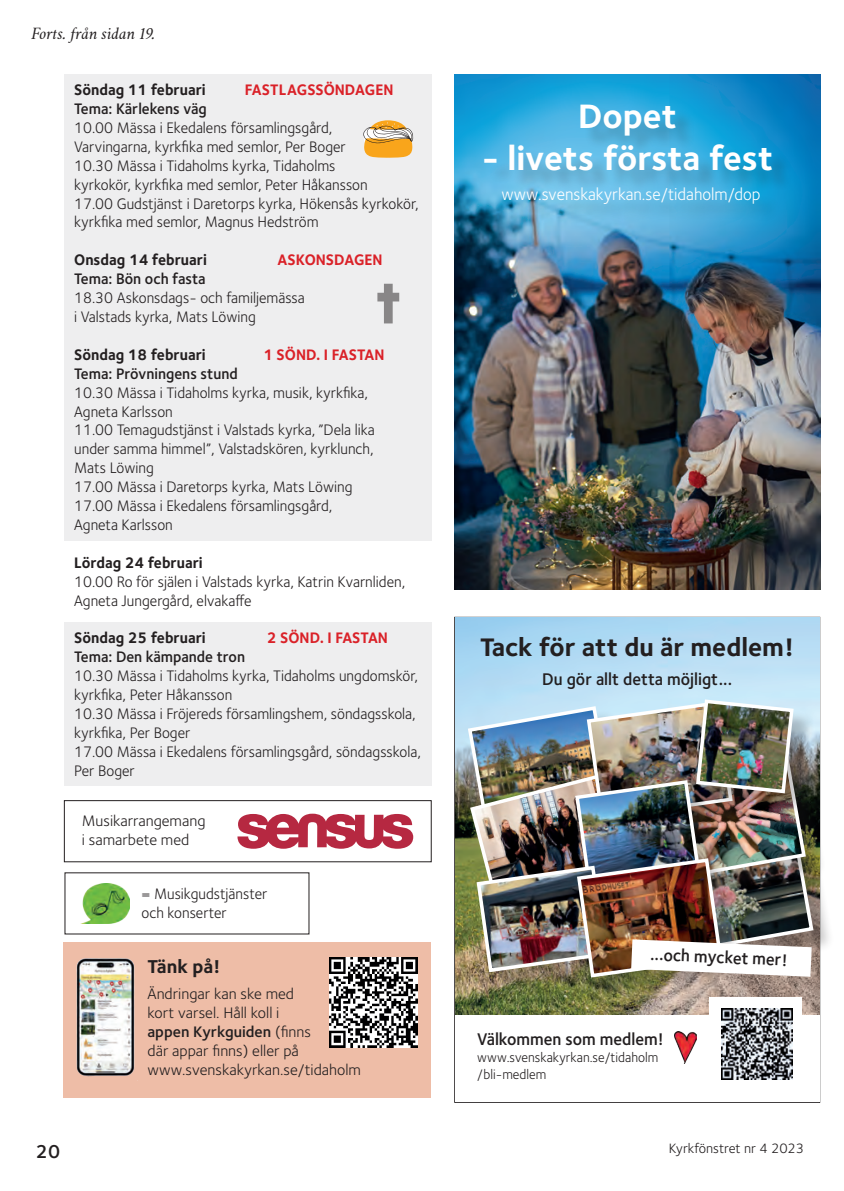
<style>
.page{position:relative;width:844px;height:1191px;background:#fff}
.page>*{position:absolute;margin:0;border:0;box-sizing:border-box;transform-origin:0 0}
.t1{font:700 35px "Foundry Sterling OT3";color:#fff}
.t2{font:700 26.25px "Foundry Sterling OT3";color:#231f20}
.t3{font:700 19.25px "Foundry Sterling OT3";color:#231f20}
.t4{font:600 19.25px "Foundry Sterling OT3";color:#231f20}
.t5{font:600 17.5px "Foundry Sterling OT3";color:#231f20;scale:.95 1}
.t6{font:17.5px "Foundry Sterling OT3";color:#fff;scale:.95 1}
.t7{font:italic 17.5px "Crimson Svk 2.0";color:#231f20}
.t8{font:15.75px/18.9px "Foundry Sterling OT3";color:#231f20;scale:.95 1}
.t9{font:15.75px/18.9px "Foundry Sterling OT3";color:#231f20}
.t10{font:700 15.75px "Foundry Sterling OT3";color:#231f20;scale:.95 1}
.t11{font:600 15.75px "Foundry Sterling OT3";color:#231f20;scale:.95 1}
.t12{font:700 15.75px "Foundry Sterling OT3";color:#da2128;scale:.95 1}
.t13{font:14px/16.8px "Foundry Sterling OT3";color:#231f20;scale:.95 1}
.t14{font:14px "Foundry Sterling OT3";color:#231f20}
.s1{font-weight:600}
</style>
<div class="page">
<div style="left:64px;top:622px;width:367px;height:163px;background:#eeeeef"></div>
<div style="left:64px;top:74px;width:367px;height:467px;background:#eeeeef"></div>
<div style="left:63px;top:942px;width:367px;height:156px;background:#eebda7"></div>
<img style="left:329px;top:957px;width:88px;height:91px">
<img style="left:76px;top:958px;width:59px;height:119px">
<svg style="left:363px;top:120px;width:50px;height:38px"></svg>
<div style="left:384px;top:284px;width:8px;height:39px;background:#888687"></div>
<div style="left:377px;top:293px;width:22px;height:8px;background:#888687"></div>
<img style="left:454px;top:74px;width:365px;height:515px">
<div style="left:488px;top:107px;width:304px;height:85px;background:#231f20;opacity:.25"></div>
<div style="left:505px;top:192px;width:275px;height:33px;background:#231f20;opacity:.25"></div>
<img style="left:455px;top:618px;width:364px;height:397px">
<div style="left:673px;top:848px;width:161px;height:126px;background:#231f20;opacity:.25"></div>
<div style="left:657px;top:758px;width:169px;height:143px;background:#231f20;opacity:.25"></div>
<div style="left:709px;top:997px;width:92px;height:91px;background:#fff"></div>
<img style="left:721px;top:1008px;width:71px;height:71px">
<div style="left:479px;top:869px;width:149px;height:124px;background:#231f20;opacity:.25"></div>
<div style="left:580px;top:861px;width:163px;height:137px;background:#231f20;opacity:.25"></div>
<img style="left:674px;top:1032px;width:21px;height:31px">
<img style="left:465px;top:697px;width:350px;height:282px">
<div style="left:64px;top:800px;width:367px;height:62px;border:1px solid #231f20"></div>
<svg style="left:237px;top:813px;width:176px;height:35px"></svg>
<img style="left:82px;top:883px;width:47px;height:40px">
<p class="t7" style="left:32px;top:22px;width:125px">Forts. från sidan 19.</p>
<p class="t10" style="left:74px;top:77px;width:140px">Söndag 11 februari</p>
<p class="t12" style="left:245px;top:77px;width:158px">FASTLAGSSÖNDAGEN</p>
<p class="t11" style="left:74px;top:96px;width:141px">Tema: Kärlekens väg</p>
<p class="t8" style="left:74px;top:117px;width:364px">10.00 Mässa i Ekedalens församlingsgård,<br>Varvingarna, kyrkfika med semlor, Per Boger<br>10.30 Mässa i Tidaholms kyrka, Tidaholms<br>kyrkokör, kyrkfika med semlor, Peter Håkansson<br>17.00 Gudstjänst i Daretorps kyrka, Hökensås kyrkokör, kyrkfika med semlor, Magnus Hedström</p>
<p class="t10" style="left:74px;top:247px;width:141px">Onsdag 14 februari</p>
<p class="t12" style="left:277px;top:247px;width:112px">ASKONSDAGEN</p>
<p class="t11" style="left:74px;top:266px;width:140px">Tema: Bön och fasta</p>
<p class="t8" style="left:74px;top:287px;width:244px">18.30 Askonsdags- och familjemässa i Valstads kyrka, Mats Löwing</p>
<p class="t10" style="left:74px;top:342px;width:140px">Söndag 18 februari</p>
<p class="t12" style="left:263px;top:342px;width:129px">1 SÖND. I FASTAN</p>
<p class="t11" style="left:74px;top:361px;width:174px">Tema: Prövningens stund</p>
<p class="t8" style="left:74px;top:382px;width:318px">10.30 Mässa i Tidaholms kyrka, musik, kyrkfika, Agneta Karlsson<br>11.00 Temagudstjänst i Valstads kyrka, ”Dela lika under samma himmel”, Valstadskören, kyrklunch, Mats Löwing<br>17.00 Mässa i Daretorps kyrka, Mats Löwing 17.00 Mässa i Ekedalens församlingsgård, Agneta Karlsson</p>
<p class="t10" style="left:74px;top:550px;width:137px">Lördag 24 februari</p>
<p class="t8" style="left:74px;top:571px;width:350px">10.00 Ro för själen i Valstads kyrka, Katrin Kvarnliden,<br>Agneta Jungergård, elvakaffe</p>
<p class="t10" style="left:74px;top:625px;width:140px">Söndag 25 februari</p>
<p class="t12" style="left:267px;top:625px;width:129px">2 SÖND. I FASTAN</p>
<p class="t11" style="left:74px;top:644px;width:181px">Tema: Den kämpande tron</p>
<p class="t8" style="left:74px;top:665px;width:366px">10.30 Mässa i Tidaholms kyrka, Tidaholms ungdomskör, kyrkfika, Peter Håkansson<br>10.30 Mässa i Fröjereds församlingshem, söndagsskola, kyrkfika, Per Boger<br>17.00 Mässa i Ekedalens församlingsgård, söndagsskola, Per Boger</p>
<p class="t9" style="left:82px;top:810px;width:125px">Musikarrangemang i samarbete med</p>
<p class="t8" style="left:141px;top:883px;width:134px">= Musikgudstjänster och konserter</p>
<p class="t3" style="left:147px;top:951px;width:75px">Tänk på!</p>
<p class="t9" style="left:147px;top:983px;width:215px">Ändringar kan ske med<br>kort varsel. Håll koll i<br><span class="s1">appen Kyrkguiden</span> (finns<br>där appar finns) eller på www.svenskakyrkan.se/tidaholm</p>
<h1 class="t1" style="left:578px;top:88px;width:100px">Dopet</h1>
<h1 class="t1" style="left:482px;top:130px;width:293px">- livets första fest</h1>
<p class="t6" style="left:501px;top:181px;width:274px">www.svenskakyrkan.se/tidaholm/dop</p>
<h2 class="t2" style="left:480px;top:626px;width:315px">Tack för att du är medlem!</h2>
<p class="t5" style="left:542px;top:666px;width:201px">Du gör allt detta möjligt...</p>
<p class="t5" style="left:651px;top:940px;width:146px;rotate:3deg">...och mycket mer!</p>
<p class="t5" style="left:477px;top:1025px;width:198px">Välkommen som medlem!</p>
<p class="t13" style="left:477px;top:1047px;width:192px">www.svenskakyrkan.se/tidaholm /bli-medlem</p>
<p class="t4" style="left:36px;top:1136px;width:26px">20</p>
<p class="t14" style="left:668px;top:1138px;width:137px">Kyrkfönstret nr 4 2023</p>
</div>
